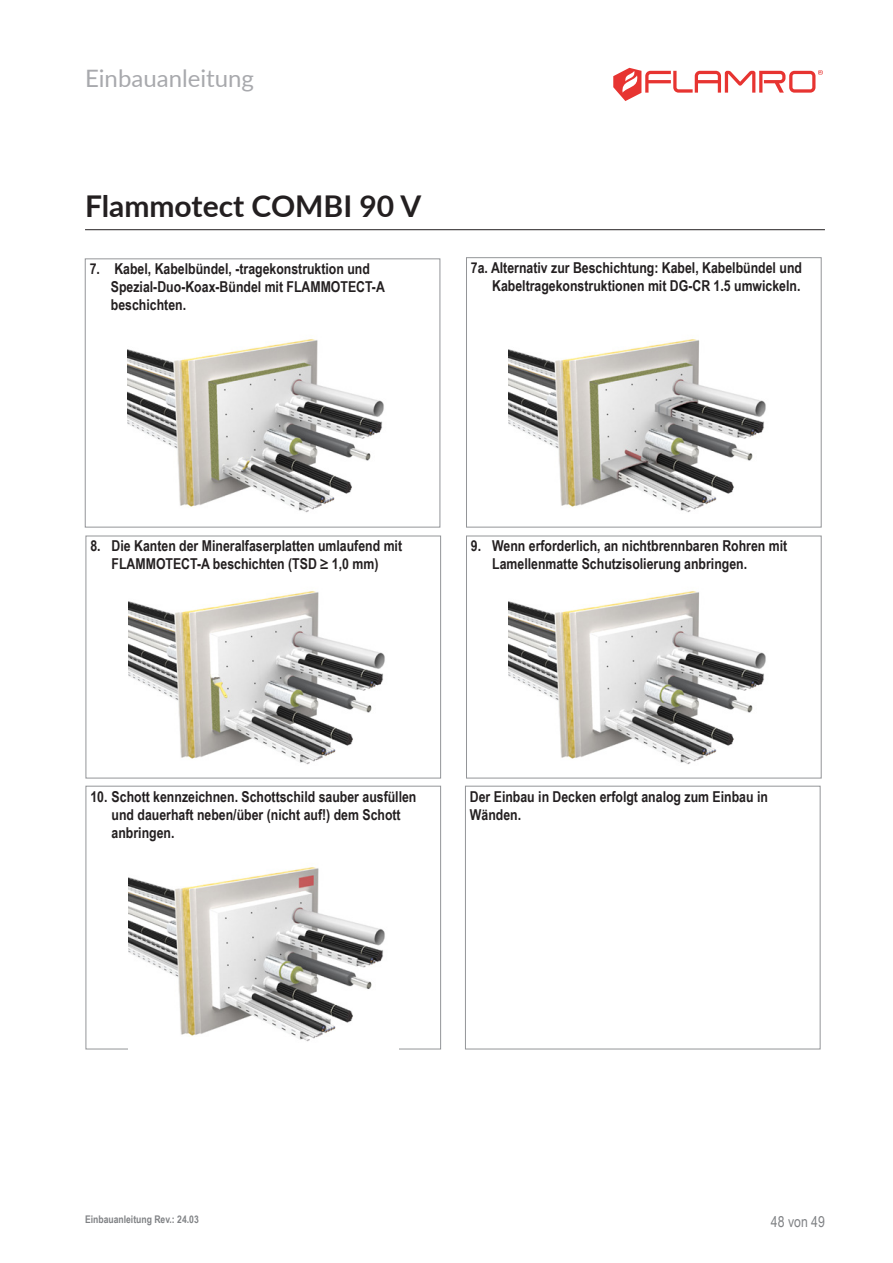
<style>
.page{position:relative;width:893px;height:1263px;background:#fff}
.page>*{position:absolute;margin:0;border:0;box-sizing:border-box;transform-origin:0 0}
.t1{font:700 30px "Lato";color:#231f20}
.t2{font:24px "Lato";color:#a8a9ad}
.Montageschritte_ohne_Nummerierung{font:700 15px/18px "Arial Narrow";color:#231f20}
.Produkt_Kopf{font:700 15px/18px "Arial Narrow";color:#231f20}
.t3{font:15px "Arial Narrow";color:#808285}
.t4{font:700 10.5px "Arial Narrow";color:#808285}
</style>
<div class="page">
<div style="left:466px;top:257px;width:355px;height:270px;border:1px solid #939598"></div>
<div style="left:85px;top:259px;width:355px;height:268px;border:1px solid #939598"></div>
<img style="left:127px;top:339px;width:257px;height:174px">
<img style="left:509px;top:339px;width:257px;height:174px">
<div style="left:465px;top:786px;width:355px;height:263px;border:1px solid #939598"></div>
<div style="left:86px;top:536px;width:355px;height:242px;border:1px solid #939598"></div>
<div style="left:466px;top:536px;width:355px;height:242px;border:1px solid #939598"></div>
<div style="left:86px;top:786px;width:355px;height:263px;border:1px solid #939598"></div>
<img style="left:128px;top:591px;width:257px;height:174px">
<img style="left:509px;top:591px;width:257px;height:174px">
<img style="left:128px;top:867px;width:270px;height:182px">
<hr style="left:85px;top:229px;width:740px;height:1px;background:#231f20">
<svg style="left:613px;top:68px;width:210px;height:33px"></svg>
<h2 class="t2" style="left:85px;top:61px;width:170px">Einbauanleitung</h2>
<h1 class="t1" style="left:85px;top:184px;width:338px">Flammotect COMBI 90 V</h1>
<p class="Montageschritte_ohne_Nummerierung" style="left:111px;top:259px;width:276px;text-indent:-21px">7. Kabel, Kabelbündel, -tragekonstruktion und<br>Spezial-Duo-Koax-Bündel mit FLAMMOTECT-A beschichten.</p>
<p class="Montageschritte_ohne_Nummerierung" style="left:471px;top:258px;width:333px;text-align:right">7a. Alternativ zur Beschichtung: Kabel, Kabelbündel und<br>Kabeltragekonstruktionen mit DG-CR 1.5 umwickeln.</p>
<p class="Montageschritte_ohne_Nummerierung" style="left:90px;top:536px;width:313px;text-align:center">8. Die Kanten der Mineralfaserplatten umlaufend mit<br>FLAMMOTECT-A beschichten (TSD ≥ 1,0 mm)</p>
<p class="Montageschritte_ohne_Nummerierung" style="left:492px;top:536px;width:297px;text-indent:-21px">9. Wenn erforderlich, an nichtbrennbaren Rohren mit<br>Lamellenmatte Schutzisolierung anbringen.</p>
<p class="Montageschritte_ohne_Nummerierung" style="left:112px;top:786px;width:306px;text-indent:-21px">10. Schott kennzeichnen. Schottschild sauber ausfüllen und dauerhaft neben/über (nicht auf!) dem Schott anbringen.</p>
<p class="Produkt_Kopf" style="left:470px;top:786px;width:300px">Der Einbau in Decken erfolgt analog zum Einbau in<br>Wänden.</p>
<p class="t4" style="left:85px;top:1212px;width:115px">Einbauanleitung Rev.: 24.03</p>
<p class="t3" style="left:771px;top:1210px;width:56px">48 von 49</p>
</div>
